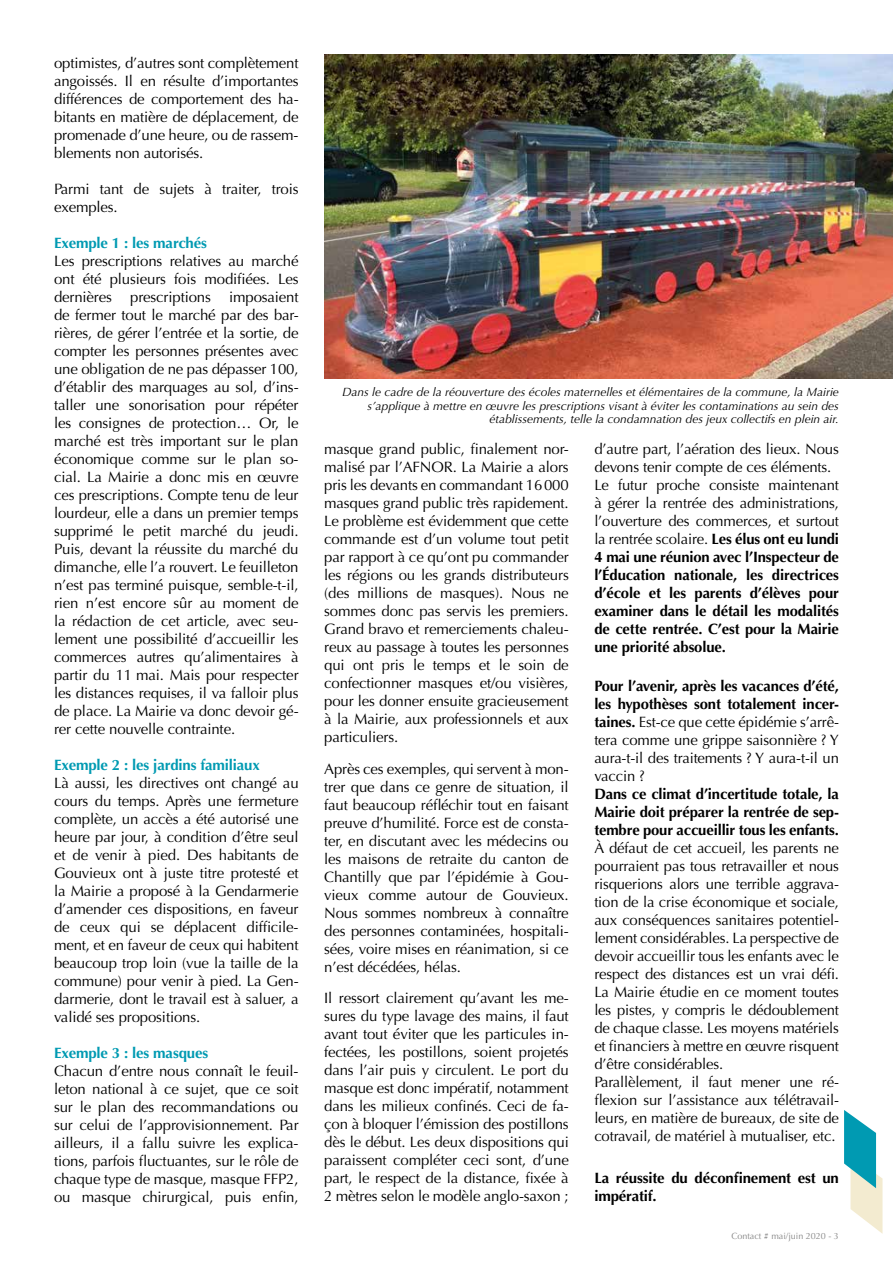
<style>
.page{position:relative;width:893px;height:1263px;background:#fff}
.page>*{position:absolute;margin:0;border:0;box-sizing:border-box;transform-origin:0 0}
.t1{font:15px/18px "Optima";letter-spacing:-.01em;color:#000;text-align:justify}
.t2{font:700 15px/18px "Optima";letter-spacing:-.01em;color:#000}
.t3{font:700 15px "Optima";letter-spacing:-.01em;color:#009ab2}
.t4{font:italic 12px/13.5px "Optima";color:#000;text-align:right}
.t5{font:9px "Optima";color:#878787}
.s1{font-weight:400}
.s2{font-weight:700}
</style>
<div class="page">
<svg style="left:844px;top:1110px;width:38px;height:123px"></svg>
<img style="left:324px;top:54px;width:569px;height:324px">
<p class="t1" style="left:54px;top:54px;width:246px">optimistes, d’autres sont complètement angoissés. Il en résulte d’importantes différences de comportement des ha&shy;bitants en matière de déplacement, de promenade d’une heure, ou de rassem&shy;blements non autorisés.</p>
<p class="t1" style="left:54px;top:180px;width:246px">Parmi tant de sujets à traiter, trois exemples.</p>
<p class="t3" style="left:54px;top:234px;width:154px">Exemple 1 : les marchés</p>
<p class="t1" style="left:54px;top:252px;width:246px">Les prescriptions relatives au marché ont été plusieurs fois modifiées. Les dernières prescriptions imposaient de fermer tout le marché par des bar&shy;rières, de gérer l’entrée et la sortie, de compter les personnes présentes avec une obligation de ne pas dépasser 100, d’établir des marquages au sol, d’ins&shy;taller une sonorisation pour répéter les consignes de protection… Or, le marché est très important sur le plan économique comme sur le plan so&shy;cial. La Mairie a donc mis en œuvre ces prescriptions. Compte tenu de leur lourdeur, elle a dans un premier temps supprimé le petit marché du jeudi.<br>Puis, devant la réussite du marché du dimanche, elle l’a rouvert. Le feuilleton n’est pas terminé puisque, semble-t-il, rien n’est encore sûr au moment de la rédaction de cet article, avec seu&shy;lement une possibilité d’accueillir les commerces autres qu’alimentaires à partir du 11 mai. Mais pour respecter les distances requises, il va falloir plus de place. La Mairie va donc devoir gé&shy;rer cette nouvelle contrainte.</p>
<p class="t3" style="left:54px;top:756px;width:207px">Exemple 2 : les jardins familiaux</p>
<p class="t1" style="left:54px;top:774px;width:246px">Là aussi, les directives ont changé au cours du temps. Après une fermeture complète, un accès a été autorisé une heure par jour, à condition d’être seul et de venir à pied. Des habitants de Gouvieux ont à juste titre protesté et la Mairie a proposé à la Gendarmerie d’amender ces dispositions, en faveur de ceux qui se déplacent difficile&shy;ment, et en faveur de ceux qui habitent beaucoup trop loin (vue la taille de la commune) pour venir à pied. La Gen&shy;darmerie, dont le travail est à saluer, a validé ses propositions.</p>
<p class="t3" style="left:54px;top:1044px;width:156px">Exemple 3 : les masques</p>
<p class="t1" style="left:54px;top:1062px;width:246px">Chacun d’entre nous connaît le feuil&shy;leton national à ce sujet, que ce soit sur le plan des recommandations ou sur celui de l’approvisionnement. Par ailleurs, il a fallu suivre les explica&shy;tions, parfois fluctuantes, sur le rôle de chaque type de masque, masque FFP2, ou masque chirurgical, puis enfin,</p>
<p class="t4" style="left:342px;top:386px;width:498px">Dans le cadre de la réouverture des écoles maternelles et élémentaires de la commune, la Mairie s’applique à mettre en œuvre les prescriptions visant à éviter les contaminations au sein des établissements, telle la condamnation des jeux collectifs en plein air.</p>
<p class="t1" style="left:324px;top:440px;width:246px">masque grand public, finalement nor&shy;malisé par l’AFNOR. La Mairie a alors pris les devants en commandant 16000 masques grand public très rapidement.<br>Le problème est évidemment que cette commande est d’un volume tout petit par rapport à ce qu’ont pu commander les régions ou les grands distributeurs (des millions de masques). Nous ne sommes donc pas servis les premiers.<br>Grand bravo et remerciements chaleu&shy;reux au passage à toutes les personnes qui ont pris le temps et le soin de confectionner masques et/ou visières, pour les donner ensuite gracieusement à la Mairie, aux professionnels et aux particuliers.</p>
<p class="t1" style="left:324px;top:760px;width:246px">Après ces exemples, qui servent à mon&shy;trer que dans ce genre de situation, il faut beaucoup réfléchir tout en faisant preuve d’humilité. Force est de consta&shy;ter, en discutant avec les médecins ou les maisons de retraite du canton de Chantilly que par l’épidémie à Gou&shy;vieux comme autour de Gouvieux.<br>Nous sommes nombreux à connaître des personnes contaminées, hospitali&shy;sées, voire mises en réanimation, si ce n’est décédées, hélas.</p>
<p class="t1" style="left:324px;top:989px;width:246px">Il ressort clairement qu’avant les me&shy;sures du type lavage des mains, il faut avant tout éviter que les particules in&shy;fectées, les postillons, soient projetés dans l’air puis y circulent. Le port du masque est donc impératif, notamment dans les milieux confinés. Ceci de fa&shy;çon à bloquer l’émission des postillons dès le début. Les deux dispositions qui paraissent compléter ceci sont, d’une part, le respect de la distance, fixée à 2 mètres selon le modèle anglo-saxon ;</p>
<p class="t2" style="left:594px;top:440px;width:246px"><span class="s1">d’autre part, l’aération des lieux. Nous devons tenir compte de ces éléments.<br>Le futur proche consiste maintenant à gérer la rentrée des administrations, l’ouverture des commerces, et surtout la rentrée scolaire.</span> Les élus ont eu lundi 4 mai une réunion avec l’Inspecteur de l’Éducation nationale, les directrices d’école et les parents d’élèves pour examiner dans le détail les modalités de cette rentrée. C’est pour la Mairie une priorité absolue.</p>
<p class="t1" style="left:594px;top:677px;width:246px"><span class="s2">Pour l’avenir, après les vacances d’été, les hypothèses sont totalement incer&shy;taines.</span> Est-ce que cette épidémie s’arrê&shy;tera comme une grippe saisonnière ? Y aura-t-il des traitements ? Y aura-t-il un vaccin ?</p>
<p class="t2" style="left:594px;top:785px;width:246px;text-align:justify">Dans ce climat d’incertitude totale, la Mairie doit préparer la rentrée de sep&shy;tembre pour accueillir tous les enfants.</p>
<p class="t1" style="left:594px;top:839px;width:246px;text-align:left">À défaut de cet accueil, les parents ne pourraient pas tous retravailler et nous risquerions alors une terrible aggrava&shy;tion de la crise économique et sociale, aux conséquences sanitaires potentiel&shy;lement considérables. La perspective de devoir accueillir tous les enfants avec le respect des distances est un vrai défi.<br>La Mairie étudie en ce moment toutes les pistes, y compris le dédoublement de chaque classe. Les moyens matériels et financiers à mettre en œuvre risquent d’être considérables.<br>Parallèlement, il faut mener une ré&shy;flexion sur l’assistance aux télétravail&shy;leurs, en matière de bureaux, de site de cotravail, de matériel à mutualiser, etc.</p>
<p class="t2" style="left:594px;top:1169px;width:246px">La réussite du déconfinement est un impératif.</p>
<p class="t5" style="left:731px;top:1231px;width:109px">Contact # mai/juin 2020 - 3</p>
</div>
